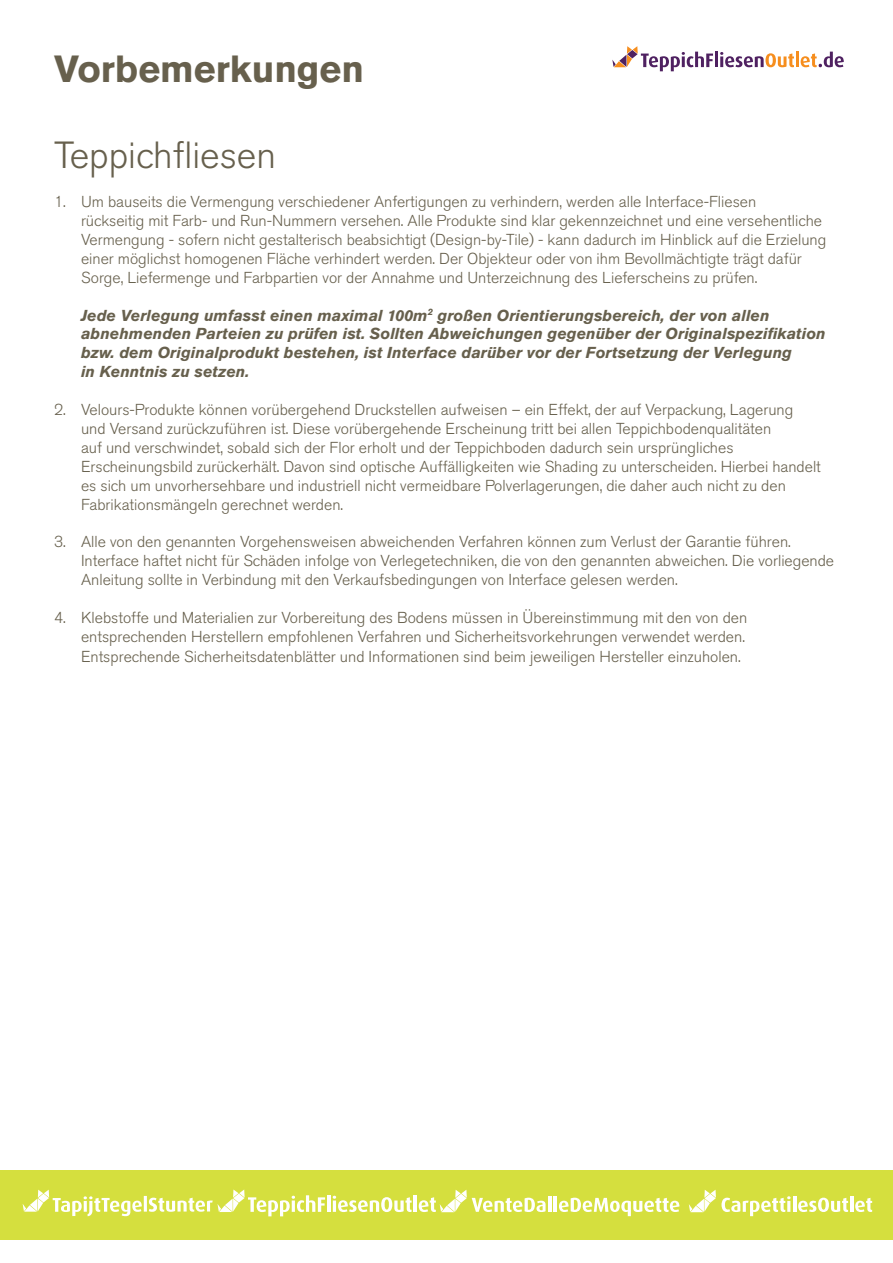
<style>
.page{position:relative;width:893px;height:1263px;background:#fff}
.page>*{position:absolute;margin:0;border:0;box-sizing:border-box;transform-origin:0 0}
.t1{font:700 37.5px "Akzidenz Grotesk Pro";color:#67604d}
.t2{font:300 37.5px "Akzidenz Grotesk Pro";color:#67604d}
.t3{font:300 15.75px/18.9px "Akzidenz Grotesk Pro";color:#67604d}
.t4{font:italic 700 15.75px/18.9px "Akzidenz Grotesk Pro";color:#67604d}
</style>
<div class="page">
<div style="left:0;top:1170px;width:893px;height:70px;background:#d5df3e"></div>
<hr style="left:327px;top:1195px;width:3px;height:17px;background:#fff">
<svg style="left:333px;top:1196px;width:79px;height:16px"></svg>
<hr style="left:413px;top:1195px;width:4px;height:17px;background:#fff">
<hr style="left:144px;top:1196px;width:3px;height:15px;background:#fff">
<svg style="left:149px;top:1189px;width:176px;height:27px"></svg>
<svg style="left:23px;top:1189px;width:119px;height:27px"></svg>
<svg style="left:689px;top:1190px;width:101px;height:26px"></svg>
<hr style="left:793px;top:1196px;width:3px;height:16px;background:#fff">
<svg style="left:798px;top:1198px;width:50px;height:14px"></svg>
<hr style="left:850px;top:1196px;width:3px;height:16px;background:#fff">
<svg style="left:855px;top:1198px;width:17px;height:14px"></svg>
<svg style="left:419px;top:1190px;width:127px;height:22px"></svg>
<hr style="left:548px;top:1196px;width:3px;height:16px;background:#fff">
<hr style="left:554px;top:1196px;width:3px;height:16px;background:#fff">
<svg style="left:559px;top:1198px;width:120px;height:18px"></svg>
<svg style="left:612px;top:46px;width:101px;height:25px"></svg>
<hr style="left:715px;top:52px;width:3px;height:15px;background:#4f2161">
<svg style="left:720px;top:52px;width:74px;height:15px"></svg>
<hr style="left:796px;top:52px;width:3px;height:15px;background:#f68e1e">
<svg style="left:801px;top:52px;width:43px;height:15px"></svg>
<h1 class="t1" style="left:54px;top:45px;width:312px">Vorbemerkungen</h1>
<h1 class="t2" style="left:54px;top:131px;width:223px">Teppichfliesen</h1>
<p class="t3" style="left:81px;top:192px;width:747px;text-indent:-27px">1. Um bauseits die Vermengung verschiedener Anfertigungen zu verhindern, werden alle Interface-Fliesen<br>rückseitig mit Farb- und Run-Nummern versehen. Alle Produkte sind klar gekennzeichnet und eine versehentliche Vermengung - sofern nicht gestalterisch beabsichtigt (Design-by-Tile) - kann dadurch im Hinblick auf die Erzielung einer möglichst homogenen Fläche verhindert werden. Der Objekteur oder von ihm Bevollmächtigte trägt dafür Sorge, Liefermenge und Farbpartien vor der Annahme und Unterzeichnung des Lieferscheins zu prüfen.</p>
<p class="t4" style="left:81px;top:305px;width:746px">Jede Verlegung umfasst einen maximal 100m<sup>2</sup> großen Orientierungsbereich, der von allen abnehmenden Parteien zu prüfen ist. Sollten Abweichungen gegenüber der Originalspezifikation bzw. dem Originalprodukt bestehen, ist Interface darüber vor der Fortsetzung der Verlegung<br>in Kenntnis zu setzen.</p>
<p class="t3" style="left:81px;top:400px;width:741px;text-indent:-27px">2. Velours-Produkte können vorübergehend Druckstellen aufweisen – ein Effekt, der auf Verpackung, Lagerung und Versand zurückzuführen ist. Diese vorübergehende Erscheinung tritt bei allen Teppichbodenqualitäten<br>auf und verschwindet, sobald sich der Flor erholt und der Teppichboden dadurch sein ursprüngliches Erscheinungsbild zurückerhält. Davon sind optische Auffälligkeiten wie Shading zu unterscheiden. Hierbei handelt es sich um unvorhersehbare und industriell nicht vermeidbare Polverlagerungen, die daher auch nicht zu den Fabrikationsmängeln gerechnet werden.</p>
<p class="t3" style="left:81px;top:532px;width:755px;text-indent:-27px">3. Alle von den genannten Vorgehensweisen abweichenden Verfahren können zum Verlust der Garantie führen.<br>Interface haftet nicht für Schäden infolge von Verlegetechniken, die von den genannten abweichen. Die vorliegende<br>Anleitung sollte in Verbindung mit den Verkaufsbedingungen von Interface gelesen werden.</p>
<p class="t3" style="left:81px;top:608px;width:668px;line-height:19.4px;text-indent:-27px">4. Klebstoffe und Materialien zur Vorbereitung des Bodens müssen in Übereinstimmung mit den von den entsprechenden Herstellern empfohlenen Verfahren und Sicherheitsvorkehrungen verwendet werden.<br>Entsprechende Sicherheitsdatenblätter und Informationen sind beim jeweiligen Hersteller einzuholen.</p>
</div>
